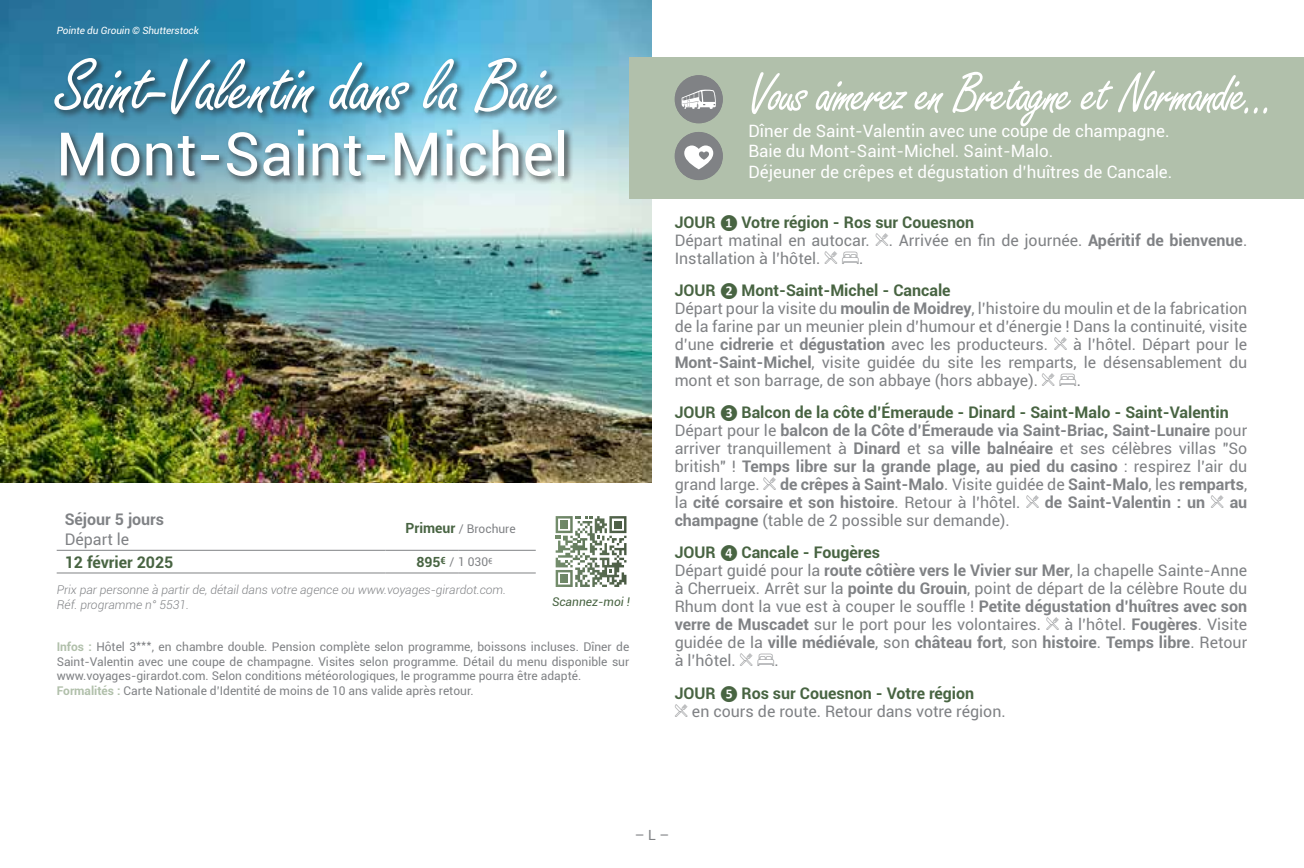
<style>
.page{position:relative;width:1304px;height:868px;background:#fff}
.page>*{position:absolute;margin:0;border:0;box-sizing:border-box;transform-origin:0 0}
.t1{font:80px "Freestyle Script";letter-spacing:-.025em;color:#fff}
.t2{font:60px "Freestyle Script";letter-spacing:-.04em;color:#fff;scale:.95 1}
.t3{font:60px "Roboto";color:#fff}
.t4{font:17px/20.4px "Roboto";color:#fff}
.t5{font:16px/18px "Roboto Regular Gir";color:#808285;text-align:justify}
.t6{font:700 16px/18px "Roboto";color:#808285;text-align:justify}
.t7{font:700 16px/18px "Roboto";color:#486442}
.t8{font:16px "Roboto";color:#808285}
.t9{font:14px "Roboto";color:#808285}
.t10{font:12px/14.4px "Roboto";color:#808285}
.t11{font:italic 300 12px/14.4px "Roboto";color:#808285}
.t12{font:italic 12px "Roboto";color:#486442}
.t13{font:italic 10px "Roboto";letter-spacing:-.01em;color:#fff}
.s1{font-weight:700;font-size:14px;color:#486442}
.s2{font-weight:700;color:#b1c0ab}
.s3{font-family:"Calibri";font-size:14px}
.s4{font-family:"Roboto";font-weight:700}
.s5{font-family:"Roboto Regular Gir";font-weight:400;color:#808285}
.s6{color:#808285}
.s7{font-family:"Roboto Regular Gir";font-weight:400}
</style>
<div class="page">
<img style="left:0;top:0;width:652px;height:482px">
<div style="left:52px;top:56px;width:522px;height:129px;background:#231f20;opacity:.75"></div>
<div style="left:629px;top:57px;width:675px;height:141px;background:#b1c0ab"></div>
<div style="left:675px;top:132px;width:48px;height:48px;background:#808285;border-radius:50%"></div>
<svg style="left:684px;top:145px;width:29px;height:24px"></svg>
<div style="left:675px;top:75px;width:48px;height:48px;background:#808285;border-radius:50%"></div>
<svg style="left:682px;top:89px;width:34px;height:20px"></svg>
<hr style="left:57px;top:572px;width:329px;height:1px;background:#808285">
<hr style="left:57px;top:549px;width:329px;height:1px;background:#808285">
<hr style="left:386px;top:549px;width:60px;height:1px;background:#808285">
<svg style="left:446px;top:549px;width:12px;height:1px"></svg>
<hr style="left:458px;top:549px;width:78px;height:1px;background:#808285">
<hr style="left:386px;top:572px;width:60px;height:1px;background:#808285">
<svg style="left:446px;top:572px;width:12px;height:1px"></svg>
<hr style="left:458px;top:572px;width:78px;height:1px;background:#808285">
<svg style="left:556px;top:516px;width:70px;height:71px"></svg>
<p class="t13" style="left:57px;top:24px;width:144px">Pointe du Grouin © Shutterstock</p>
<h1 class="t1" style="left:56px;top:43px;width:505px">Saint-Valentin dans la Baie</h1>
<h2 class="t3" style="left:56px;top:112px;width:514px">Mont-Saint-Michel</h2>
<p class="t6" style="left:65px;top:510px;width:101px">Séjour 5 jours</p>
<p class="t8" style="left:65px;top:527px;width:66px">Départ le</p>
<p class="t10" style="left:406px;top:521px;width:112px"><span class="s1">Primeur</span> / Brochure</p>
<p class="t7" style="left:65px;top:552px;width:110px">12 février 2025</p>
<p class="t10" style="left:417px;top:554px;width:78px"><span class="s1">895</span><sup>€</sup> / 1 030<sup>€</sup></p>
<p class="t11" style="left:57px;top:582px;width:451px">Prix par personne à partir de, détail dans votre agence ou www.voyages-girardot.com.<br>Réf. programme n° 5531.</p>
<p class="t10" style="left:57px;top:639px;width:574px"><span class="s2">Infos :</span> Hôtel 3***, en chambre double. Pension complète selon programme, boissons incluses. Dîner de Saint-Valentin avec une coupe de champagne. Visites selon programme. Détail du menu disponible sur www.voyages-girardot.com. Selon conditions météorologiques, le programme pourra être adapté.<br><span class="s2">Formalités :</span> Carte Nationale d’Identité de moins de 10 ans valide après retour.</p>
<p class="t12" style="left:552px;top:593px;width:79px">Scannez-moi !</p>
<h2 class="t2" style="left:748px;top:61px;width:558px">Vous aimerez en Bretagne et Normandie...</h2>
<p class="t4" style="left:748px;top:120px;width:426px">Dîner de Saint-Valentin avec une coupe de champagne.<br>Baie du Mont-Saint-Michel. Saint-Malo.<br>Déjeuner de crêpes et dégustation d’huîtres de Cancale.</p>
<p class="t7" style="left:675px;top:212px;width:301px">JOUR <span class="s3">❶</span> Votre région - Ros sur Couesnon</p>
<p class="t5" style="left:675px;top:230px;width:574px">Départ matinal en autocar. Δ. Arrivée en fin de journée. <span class="s4">Apéritif de bienvenue</span>.<br>Installation à l’hôtel. Δ Ω.</p>
<p class="t7" style="left:675px;top:280px;width:277px">JOUR <span class="s3">❷</span> Mont-Saint-Michel - Cancale</p>
<p class="t5" style="left:675px;top:298px;width:574px">Départ pour la visite du <span class="s4">moulin de Moidrey</span>, l’histoire du moulin et de la fabrication de la farine par un meunier plein d’humour et d’énergie ! Dans la continuité, visite d’une <span class="s4">cidrerie</span> et <span class="s4">dégustation</span> avec les producteurs. Δ à l’hôtel. Départ pour le <span class="s4">Mont-Saint-Michel</span>, visite guidée du site les remparts, le désensablement du mont et son barrage, de son abbaye (hors abbaye). Δ Ω.</p>
<p class="t7" style="left:675px;top:402px;width:574px">JOUR <span class="s3">❸</span> Balcon de la côte d’Émeraude - Dinard - Saint-Malo - Saint-Valentin<br><span class="s5">Départ pour le</span> <span class="s6">balcon de la Côte d’Émeraude via Saint-Briac, Saint-Lunaire</span> <span class="s5">pour</span></p>
<p class="t5" style="left:675px;top:438px;width:574px">arriver tranquillement à <span class="s4">Dinard</span> et sa <span class="s4">ville balnéaire</span> et ses célèbres villas "So</p>
<p class="t6" style="left:675px;top:456px;width:574px"><span class="s7">british" !</span> Temps libre sur la grande plage, au pied du casino <span class="s7">: respirez l’air du grand large. Δ</span> de crêpes à Saint-Malo<span class="s7">. Visite guidée de</span> Saint-Malo<span class="s7">, les</span> remparts<span class="s7">, la</span> cité corsaire et son histoire<span class="s7">. Retour à l’hôtel. Δ</span> de Saint-Valentin : un <span class="s7">Δ</span> au</p>
<p class="t5" style="left:675px;top:510px;width:337px"><span class="s4">champagne</span> (table de 2 possible sur demande).</p>
<p class="t7" style="left:675px;top:543px;width:207px">JOUR <span class="s3">❹</span> Cancale - Fougères</p>
<p class="t5" style="left:675px;top:561px;width:574px">Départ guidé pour la <span class="s4">route côtière vers le Vivier sur Mer</span>, la chapelle Sainte-Anne à Cherrueix. Arrêt sur la <span class="s4">pointe du Grouin</span>, point de départ de la célèbre Route du Rhum dont la vue est à couper le souffle ! <span class="s4">Petite dégustation d’huîtres avec son verre de Muscadet</span> sur le port pour les volontaires. Δ à l’hôtel. <span class="s4">Fougères</span>. Visite</p>
<p class="t6" style="left:675px;top:633px;width:574px"><span class="s7">guidée de la</span> ville médiévale<span class="s7">, son</span> château fort<span class="s7">, son</span> histoire<span class="s7">.</span> Temps libre<span class="s7">. Retour</span></p>
<p class="t5" style="left:675px;top:651px;width:106px">à l’hôtel. Δ Ω.</p>
<p class="t7" style="left:675px;top:683px;width:301px">JOUR <span class="s3">❺</span> Ros sur Couesnon - Votre région</p>
<p class="t5" style="left:675px;top:701px;width:333px">Δ en cours de route. Retour dans votre région.</p>
<p class="t9" style="left:635px;top:824px;width:36px">– L –</p>
</div>
